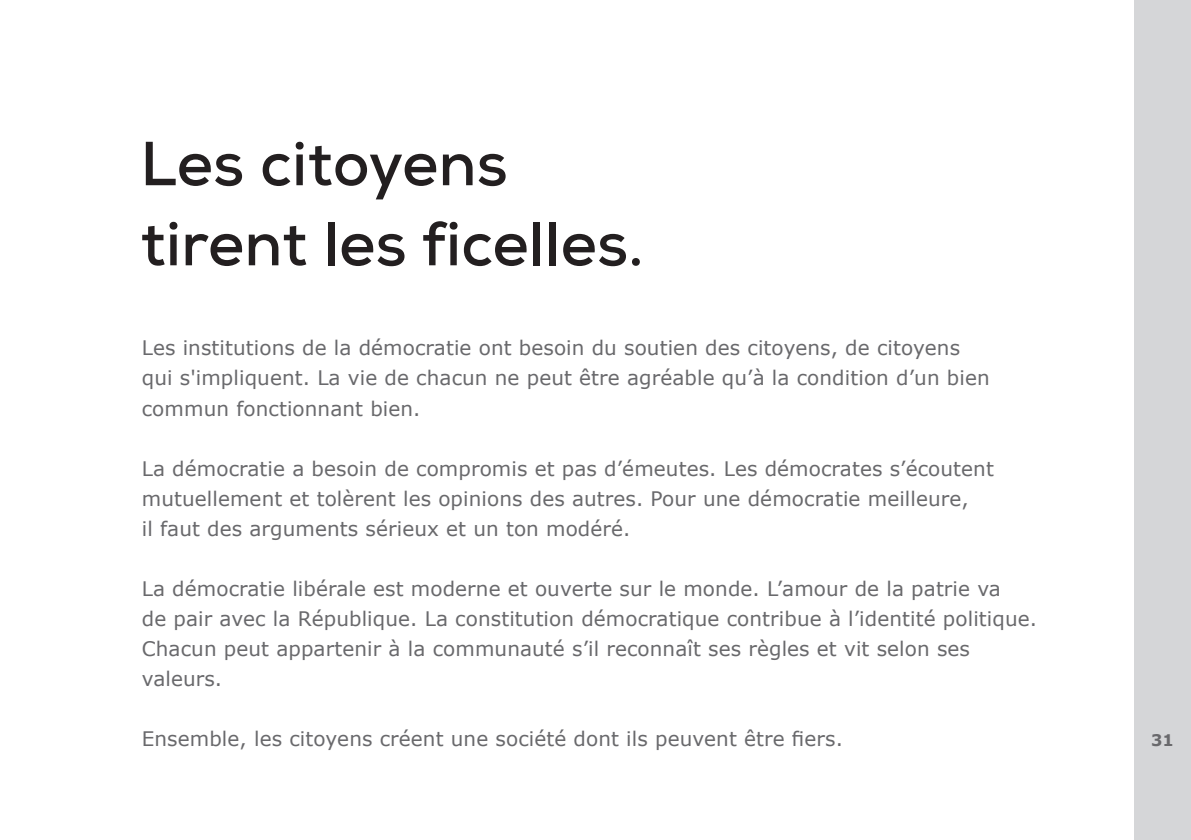
<style>
.page{position:relative;width:1191px;height:840px;background:#fff}
.page>*{position:absolute;margin:0;border:0;box-sizing:border-box;transform-origin:0 0}
.t1{font:700 62px/80px "Nexa";letter-spacing:.005em;color:#231f20}
.t2{font:20px/30px "Verdana";letter-spacing:.005em;color:#69696c}
.t3{font:700 16px "Verdana";color:#69696c}
</style>
<div class="page">
<div style="left:1134px;top:0;width:57px;height:839px;background:#d5d6d8"></div>
<h1 class="t1" style="left:140px;top:124px;width:504px">Les citoyens tirent les ficelles.</h1>
<p class="t2" style="left:142px;top:333px;width:849px">Les institutions de la démocratie ont besoin du soutien des citoyens, de citoyens qui s'impliquent. La vie de chacun ne peut être agréable qu’à la condition d’un bien commun fonctionnant bien.</p>
<p class="t2" style="left:142px;top:453px;width:853px">La démocratie a besoin de compromis et pas d’émeutes. Les démocrates s’écoutent mutuellement et tolèrent les opinions des autres. Pour une démocratie meilleure,<br>il faut des arguments sérieux et un ton modéré.</p>
<p class="t2" style="left:142px;top:573px;width:897px">La démocratie libérale est moderne et ouverte sur le monde. L’amour de la patrie va<br>de pair avec la République. La constitution démocratique contribue à l’identité politique.<br>Chacun peut appartenir à la communauté s’il reconnaît ses règles et vit selon ses valeurs.</p>
<p class="t2" style="left:142px;top:723px;width:703px">Ensemble, les citoyens créent une société dont ils peuvent être fiers.</p>
<p class="t3" style="left:1151px;top:728px;width:24px">31</p>
</div>
